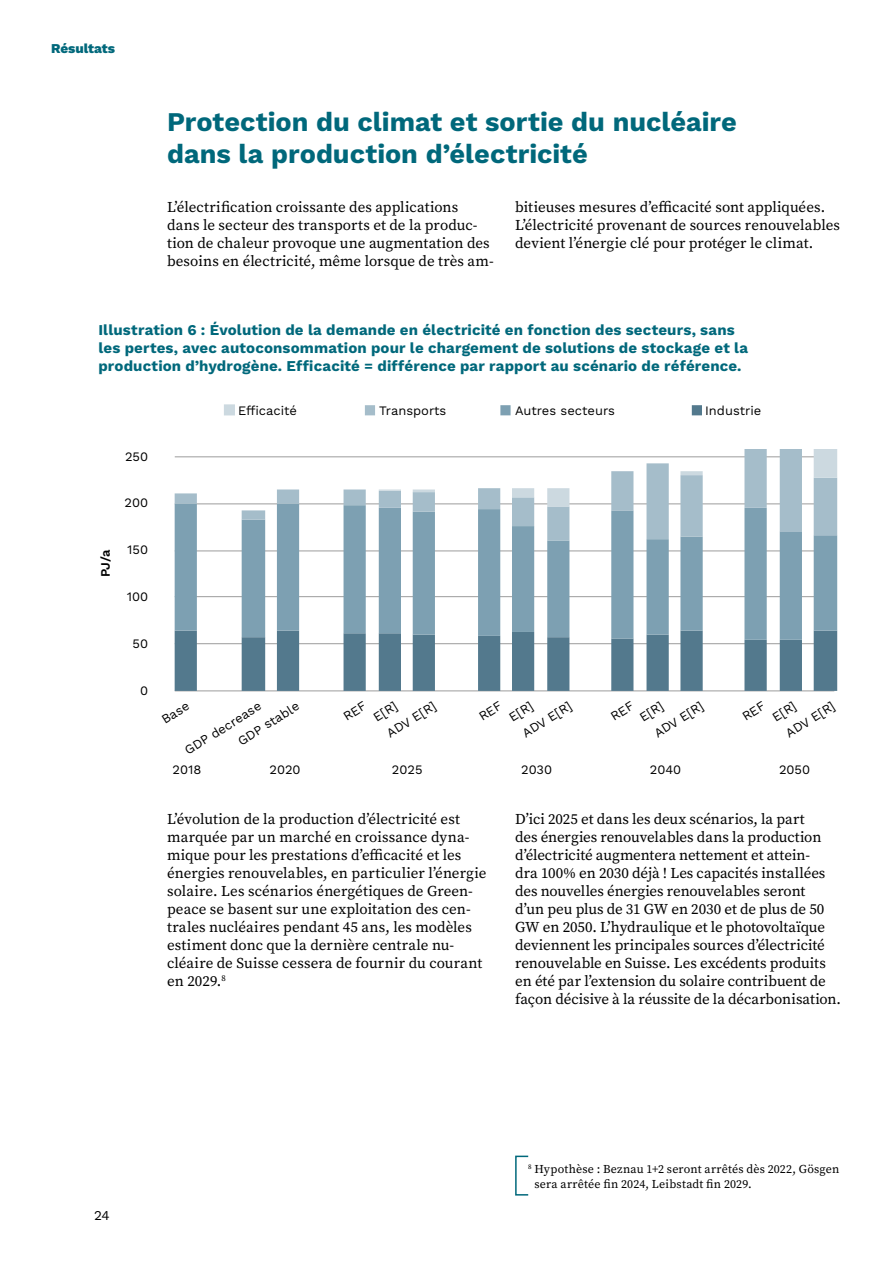
<style>
.page{position:relative;width:893px;height:1263px;background:#fff}
.page>*{position:absolute;margin:0;border:0;box-sizing:border-box;transform-origin:0 0}
.Titel_2{font:700 27px/32.4px "Work Sans";color:#00687b}
.Fliesstext{font:15px/18px "Source Serif Pro";color:#000}
.Fussnoten{font:700 15px/18px "Work Sans";letter-spacing:.01em;color:#00687b}
.t1{font:800 13.5px "Work Sans";color:#00687b}
.t2{font:13.5px "Work Sans";color:#000}
.t3{font:12.9px/20.5px "Work Sans";color:#000}
.t4{font:600 12.9px "Work Sans";color:#000}
.Fliesstext-2{font:12px/14.4px "Source Serif Pro";letter-spacing:.015em;color:#000}
</style>
<div class="page">
<svg style="left:175px;top:640px;width:662px;height:51px"></svg>
<svg style="left:175px;top:540px;width:662px;height:100px"></svg>
<svg style="left:175px;top:456px;width:662px;height:84px"></svg>
<svg style="left:379px;top:449px;width:458px;height:57px"></svg>
<div style="left:225px;top:405px;width:9px;height:10px;background:#ccd9e0"></div>
<div style="left:224px;top:404px;width:11px;height:11px;border:2px solid #ccd9e0"></div>
<div style="left:693px;top:406px;width:8px;height:9px;background:#53798d"></div>
<div style="left:692px;top:405px;width:10px;height:10px;border:2px solid #53798d"></div>
<div style="left:366px;top:406px;width:8px;height:9px;background:#a5bdca"></div>
<div style="left:365px;top:405px;width:10px;height:10px;border:2px solid #a5bdca"></div>
<div style="left:501px;top:406px;width:9px;height:9px;background:#7da0b2"></div>
<div style="left:500px;top:405px;width:11px;height:10px;border:2px solid #7da0b2"></div>
<div style="left:515px;top:1155px;width:14px;height:40px;border:2px solid #00687b"></div>
<p class="t1" style="left:51px;top:40px;width:66px">Résultats</p>
<p class="Titel_2" style="left:167px;top:107px;width:571px">Protection du climat et sortie du nucléaire dans la production d’électricité</p>
<p class="Fliesstext" style="left:167px;top:198px;width:328px">L’électrification croissante des applications dans le secteur des transports et de la produc&shy;tion de chaleur provoque une augmentation des besoins en électricité, même lorsque de très am-</p>
<p class="Fliesstext" style="left:515px;top:198px;width:326px">bitieuses mesures d’efficacité sont appliquées.<br>L’électricité provenant de sources renouvelables devient l’énergie clé pour protéger le climat.</p>
<p class="Fussnoten" style="left:98px;top:322px;width:651px">Illustration 6 : Évolution de la demande en électricité en fonction des secteurs, sans les pertes, avec autoconsommation pour le chargement de solutions de stockage et la production d’hydrogène. Efficacité = différence par rapport au scénario de référence.</p>
<p class="t4" style="left:98px;top:577px;width:29px;rotate:-90deg">PJ/a</p>
<p class="t3" style="left:125px;top:446px;width:25px">250</p>
<p class="t3" style="left:125px;top:493px;width:25px">200</p>
<p class="t3" style="left:127px;top:540px;width:22px">150</p>
<p class="t3" style="left:127px;top:587px;width:23px">100</p>
<p class="t3" style="left:133px;top:634px;width:17px">50</p>
<p class="t3" style="left:140px;top:680px;width:10px">0</p>
<p class="t3" style="left:238px;top:401px;width:60px">Efficacité</p>
<p class="t3" style="left:379px;top:401px;width:69px">Transports</p>
<p class="t3" style="left:515px;top:401px;width:101px">Autres secteurs</p>
<p class="t3" style="left:705px;top:401px;width:58px">Industrie</p>
<p class="t3" style="left:223px;top:717px;width:71px;line-height:20.1px;text-indent:-50px;rotate:-32deg">GDP decrease<br>GDP stable</p>
<p class="t3" style="left:369px;top:710px;width:60px;rotate:-32deg">E[R]<br>ADV E[R]</p>
<p class="t3" style="left:505px;top:710px;width:60px;rotate:-32deg">E[R]<br>ADV E[R]</p>
<p class="t3" style="left:628px;top:699px;width:27px;line-height:15.8px;text-indent:-24px;rotate:-32deg">REF<br>E[R]</p>
<p class="t3" style="left:650px;top:726px;width:57px;rotate:-32deg">ADV E[R]</p>
<p class="t3" style="left:768px;top:710px;width:60px;rotate:-32deg">E[R]<br>ADV E[R]</p>
<p class="t3" style="left:158px;top:712px;width:32px;rotate:-32deg">Base</p>
<p class="t3" style="left:173px;top:760px;width:30px">2018</p>
<p class="t3" style="left:269px;top:760px;width:33px">2020</p>
<p class="t3" style="left:392px;top:760px;width:32px">2025</p>
<p class="t3" style="left:521px;top:760px;width:32px">2030</p>
<p class="t3" style="left:650px;top:760px;width:33px">2040</p>
<p class="t3" style="left:779px;top:760px;width:33px">2050</p>
<p class="Fliesstext" style="left:167px;top:810px;width:321px">L’évolution de la production d’électricité est marquée par un marché en croissance dyna&shy;mique pour les prestations d’efficacité et les énergies renouvelables, en particulier l’énergie solaire. Les scénarios énergétiques de Green&shy;peace se basent sur une exploitation des cen&shy;trales nucléaires pendant 45 ans, les modèles estiment donc que la dernière centrale nu&shy;cléaire de Suisse cessera de fournir du courant en 2029.<sup>8</sup></p>
<p class="Fliesstext" style="left:515px;top:810px;width:327px">D’ici 2025 et dans les deux scénarios, la part<br>des énergies renouvelables dans la production d’électricité augmentera nettement et attein-<br>dra 100% en 2030 déjà ! Les capacités installées des nouvelles énergies renouvelables seront<br>d’un peu plus de 31 GW en 2030 et de plus de 50<br>GW en 2050. L’hydraulique et le photovoltaïque deviennent les principales sources d’électricité renouvelable en Suisse. Les excédents produits en été par l’extension du solaire contribuent de façon décisive à la réussite de la décarbonisation.</p>
<p class="t2" style="left:94px;top:1208px;width:17px">24</p>
<p class="Fliesstext-2" style="left:534px;top:1162px;width:306px;text-indent:-6px"><sup>8</sup> Hypothèse : Beznau 1+2 seront arrêtés dès 2022, Gösgen sera arrêtée fin 2024, Leibstadt fin 2029.</p>
</div>
